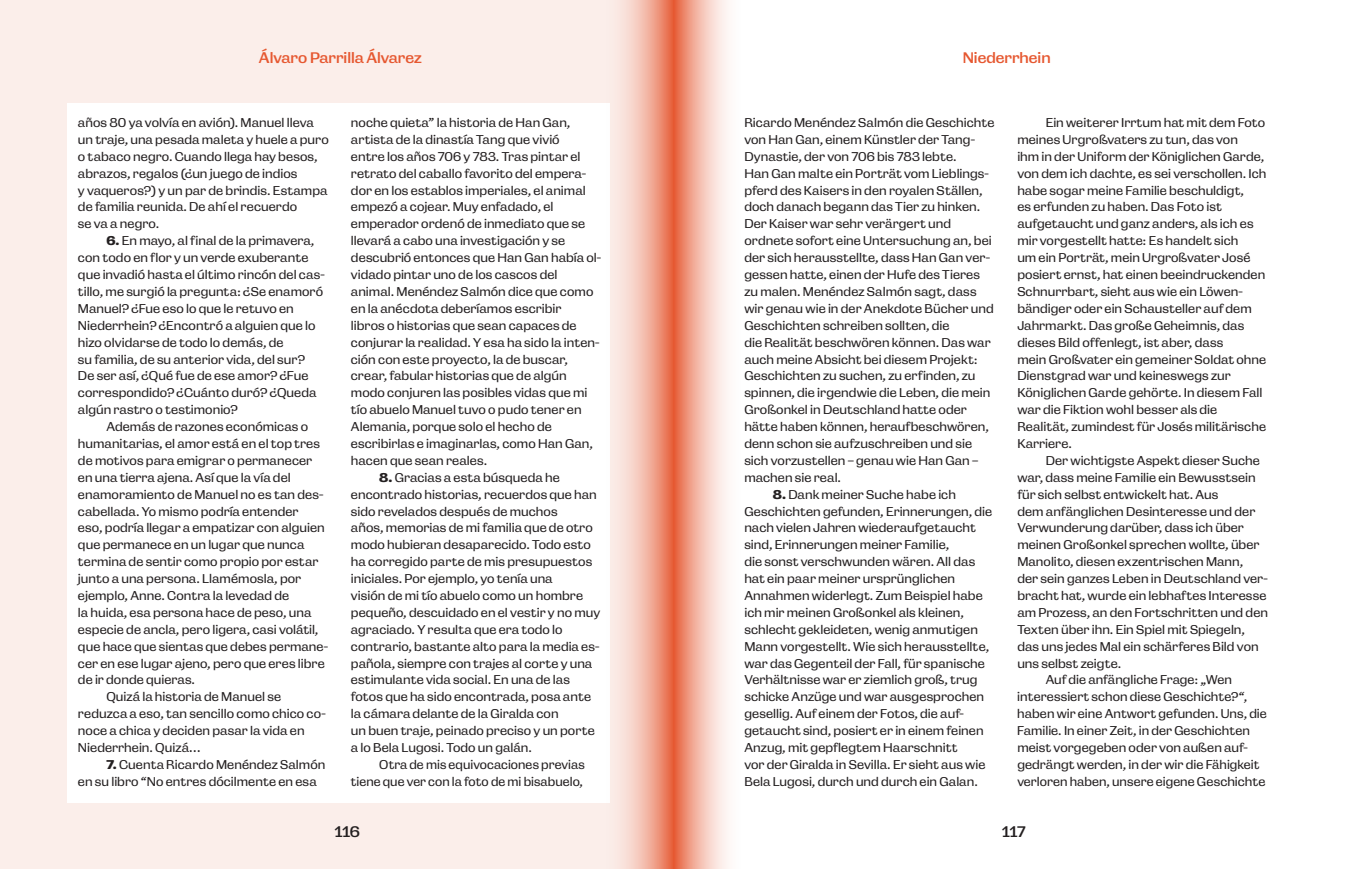
<style>
.page{position:relative;width:1347px;height:869px;background:#fff}
.page>*{position:absolute;margin:0;border:0;box-sizing:border-box;transform-origin:0 0}
.t1{font:500 15px "Gimlet Sans";color:#e65831}
.t2{font:500 15px "Gimlet Sans";letter-spacing:-.01em;color:#231f20}
.t3{font:12.5px/16.9px "Gimlet Sans";letter-spacing:.005em;color:#231f20}
.s1{font-weight:700}
</style>
<div class="page">
<div style="left:0;top:0;width:673px;height:868px;background:#fbeeea"></div>
<div style="left:67px;top:103px;width:543px;height:699px;background:#fff"></div>
<svg style="left:673px;top:0;width:55px;height:868px"></svg>
<svg style="left:602px;top:0;width:71px;height:868px"></svg>
<p class="t1" style="left:259px;top:44px;width:164px">Álvaro Parrilla Álvarez</p>
<p class="t1" style="left:962px;top:44px;width:89px">Niederrhein</p>
<p class="t3" style="left:78px;top:112px;width:252px">años 80 ya volvía en avión). Manuel lleva un traje, una pesada maleta y huele a puro o tabaco negro. Cuando llega hay besos, abrazos, regalos (¿un juego de indios<br>y vaqueros?) y un par de brindis. Estampa de familia reunida. De ahí el recuerdo<br>se va a negro.</p>
<p class="t3" style="left:78px;top:231px;width:248px;text-indent:28px"><span class="s1">6.</span> En mayo, al final de la primavera, con todo en flor y un verde exuberante que invadió hasta el último rincón del cas&shy;tillo, me surgió la pregunta: ¿Se enamoró Manuel? ¿Fue eso lo que le retuvo en Niederrhein? ¿Encontró a alguien que lo hizo olvidarse de todo lo demás, de<br>su familia, de su anterior vida, del sur?<br>De ser así, ¿Qué fue de ese amor? ¿Fue correspondido? ¿Cuánto duró? ¿Queda algún rastro o testimonio?</p>
<p class="t3" style="left:106px;top:416px;width:203px">Además de razones económicas o</p>
<p class="t3" style="left:78px;top:433px;width:244px">humanitarias, el amor está en el top tres</p>
<p class="t3" style="left:78px;top:450px;width:236px">de motivos para emigrar o permanecer</p>
<p class="t3" style="left:78px;top:467px;width:214px">en una tierra ajena. Así que la vía del</p>
<p class="t3" style="left:78px;top:484px;width:247px">enamoramiento de Manuel no es tan des-</p>
<p class="t3" style="left:78px;top:501px;width:222px">cabellada. Yo mismo podría entender</p>
<p class="t3" style="left:78px;top:517px;width:248px">eso, podría llegar a empatizar con alguien</p>
<p class="t3" style="left:78px;top:534px;width:228px">que permanece en un lugar que nunca</p>
<p class="t3" style="left:78px;top:551px;width:242px">termina de sentir como propio por estar</p>
<p class="t3" style="left:78px;top:568px;width:225px">junto a una persona. Llamémosla, por</p>
<p class="t3" style="left:78px;top:585px;width:213px">ejemplo, Anne. Contra la levedad de</p>
<p class="t3" style="left:78px;top:602px;width:235px">la huida, esa persona hace de peso, una</p>
<p class="t3" style="left:78px;top:619px;width:242px">especie de ancla, pero ligera, casi volátil,</p>
<p class="t3" style="left:78px;top:636px;width:252px">que hace que sientas que debes permane-</p>
<p class="t3" style="left:78px;top:652px;width:248px">cer en ese lugar ajeno, pero que eres libre</p>
<p class="t3" style="left:78px;top:669px;width:119px">de ir donde quieras.</p>
<p class="t3" style="left:106px;top:686px;width:176px">Quizá la historia de Manuel se</p>
<p class="t3" style="left:78px;top:703px;width:249px">reduzca a eso, tan sencillo como chico co-</p>
<p class="t3" style="left:78px;top:720px;width:228px">noce a chica y deciden pasar la vida en</p>
<p class="t3" style="left:78px;top:737px;width:124px">Niederrhein. Quizá…</p>
<p class="t3" style="left:78px;top:754px;width:249px;text-indent:28px"><span class="s1">7.</span> Cuenta Ricardo Menéndez Salmón en su libro “No entres dócilmente en esa</p>
<p class="t3" style="left:351px;top:112px;width:252px">noche quieta” la historia de Han Gan, artista de la dinastía Tang que vivió<br>entre los años 706 y 783. Tras pintar el retrato del caballo favorito del empera&shy;dor en los establos imperiales, el animal empezó a cojear. Muy enfadado, el emperador ordenó de inmediato que se llevará a cabo una investigación y se descubrió entonces que Han Gan había ol&shy;vidado pintar uno de los cascos del animal. Menéndez Salmón dice que como en la anécdota deberíamos escribir<br>libros o historias que sean capaces de conjurar la realidad. Y esa ha sido la inten&shy;ción con este proyecto, la de buscar, crear, fabular historias que de algún modo conjuren las posibles vidas que mi tío abuelo Manuel tuvo o pudo tener en Alemania, porque solo el hecho de escribirlas e imaginarlas, como Han Gan, hacen que sean reales.</p>
<p class="t3" style="left:351px;top:467px;width:251px;text-indent:28px"><span class="s1">8.</span> Gracias a esta búsqueda he encontrado historias, recuerdos que han sido revelados después de muchos<br>años, memorias de mi familia que de otro modo hubieran desaparecido. Todo esto ha corregido parte de mis presupuestos iniciales. Por ejemplo, yo tenía una<br>visión de mi tío abuelo como un hombre pequeño, descuidado en el vestir y no muy agraciado. Y resulta que era todo lo contrario, bastante alto para la media es&shy;pañola, siempre con trajes al corte y una estimulante vida social. En una de las fotos que ha sido encontrada, posa ante la cámara delante de la Giralda con<br>un buen traje, peinado preciso y un porte a lo Bela Lugosi. Todo un galán.</p>
<p class="t3" style="left:351px;top:754px;width:235px;text-align:right">Otra de mis equivocaciones previas tiene que ver con la foto de mi bisabuelo,</p>
<p class="t3" style="left:744px;top:112px;width:251px">Ricardo Menéndez Salmón die Geschichte von Han Gan, einem Künstler der Tang-Dynastie, der von 706 bis 783 lebte.<br>Han Gan malte ein Porträt vom Lieblings&shy;pferd des Kaisers in den royalen Ställen, doch danach begann das Tier zu hinken.<br>Der Kaiser war sehr verärgert und ordnete sofort eine Untersuchung an, bei der sich herausstellte, dass Han Gan ver&shy;gessen hatte, einen der Hufe des Tieres zu malen. Menéndez Salmón sagt, dass wir genau wie in der Anekdote Bücher und Geschichten schreiben sollten, die<br>die Realität beschwören können. Das war auch meine Absicht bei diesem Projekt:<br>Geschichten zu suchen, zu erfinden, zu spinnen, die irgendwie die Leben, die mein Großonkel in Deutschland hatte oder hätte haben können, heraufbeschwören, denn schon sie aufzuschreiben und sie sich vorzustellen – genau wie Han Gan – machen sie real.</p>
<p class="t3" style="left:744px;top:484px;width:249px;text-indent:28px"><span class="s1">8.</span> Dank meiner Suche habe ich Geschichten gefunden, Erinnerungen, die nach vielen Jahren wiederaufgetaucht sind, Erinnerungen meiner Familie,<br>die sonst verschwunden wären. All das hat ein paar meiner ursprünglichen Annahmen widerlegt. Zum Beispiel habe ich mir meinen Großonkel als kleinen, schlecht gekleideten, wenig anmutigen Mann vorgestellt. Wie sich herausstellte, war das Gegenteil der Fall, für spanische Verhältnisse war er ziemlich groß, trug schicke Anzüge und war ausgesprochen gesellig. Auf einem der Fotos, die auf&shy;getaucht sind, posiert er in einem feinen Anzug, mit gepflegtem Haarschnitt<br>vor der Giralda in Sevilla. Er sieht aus wie Bela Lugosi, durch und durch ein Galan.</p>
<p class="t3" style="left:1017px;top:112px;width:251px;text-indent:28px">Ein weiterer Irrtum hat mit dem Foto meines Urgroßvaters zu tun, das von<br>ihm in der Uniform der Königlichen Garde, von dem ich dachte, es sei verschollen. Ich habe sogar meine Familie beschuldigt,<br>es erfunden zu haben. Das Foto ist aufgetaucht und ganz anders, als ich es mir vorgestellt hatte: Es handelt sich<br>um ein Porträt, mein Urgroßvater José posiert ernst, hat einen beeindruckenden Schnurrbart, sieht aus wie ein Löwen&shy;bändiger oder ein Schausteller auf dem Jahrmarkt. Das große Geheimnis, das dieses Bild offenlegt, ist aber, dass<br>mein Großvater ein gemeiner Soldat ohne Dienstgrad war und keineswegs zur Königlichen Garde gehörte. In diesem Fall war die Fiktion wohl besser als die Realität, zumindest für Josés militärische Karriere.</p>
<p class="t3" style="left:1045px;top:450px;width:216px">Der wichtigste Aspekt dieser Suche</p>
<p class="t3" style="left:1017px;top:467px;width:240px">war, dass meine Familie ein Bewusstsein</p>
<p class="t3" style="left:1017px;top:484px;width:203px">für sich selbst entwickelt hat. Aus</p>
<p class="t3" style="left:1017px;top:501px;width:239px">dem anfänglichen Desinteresse und der</p>
<p class="t3" style="left:1017px;top:517px;width:228px">Verwunderung darüber, dass ich über</p>
<p class="t3" style="left:1017px;top:534px;width:244px">meinen Großonkel sprechen wollte, über</p>
<p class="t3" style="left:1017px;top:551px;width:227px">Manolito, diesen exzentrischen Mann,</p>
<p class="t3" style="left:1017px;top:568px;width:252px">der sein ganzes Leben in Deutschland ver-</p>
<p class="t3" style="left:1017px;top:585px;width:251px">bracht hat, wurde ein lebhaftes Interesse</p>
<p class="t3" style="left:1017px;top:602px;width:252px">am Prozess, an den Fortschritten und den</p>
<p class="t3" style="left:1017px;top:619px;width:229px">Texten über ihn. Ein Spiel mit Spiegeln,</p>
<p class="t3" style="left:1017px;top:636px;width:243px">das uns jedes Mal ein schärferes Bild von</p>
<p class="t3" style="left:1017px;top:652px;width:105px">uns selbst zeigte.</p>
<p class="t3" style="left:1045px;top:669px;width:188px">Auf die anfängliche Frage: „Wen</p>
<p class="t3" style="left:1017px;top:686px;width:231px">interessiert schon diese Geschichte?“,</p>
<p class="t3" style="left:1017px;top:703px;width:251px">haben wir eine Antwort gefunden. Uns, die</p>
<p class="t3" style="left:1017px;top:720px;width:234px">Familie. In einer Zeit, in der Geschichten</p>
<p class="t3" style="left:1017px;top:737px;width:232px">meist vorgegeben oder von außen auf-</p>
<p class="t3" style="left:1017px;top:754px;width:244px">gedrängt werden, in der wir die Fähigkeit</p>
<p class="t3" style="left:1017px;top:771px;width:250px">verloren haben, unsere eigene Geschichte</p>
<p class="t2" style="left:335px;top:817px;width:27px">116</p>
<p class="t2" style="left:1002px;top:817px;width:25px">117</p>
</div>
